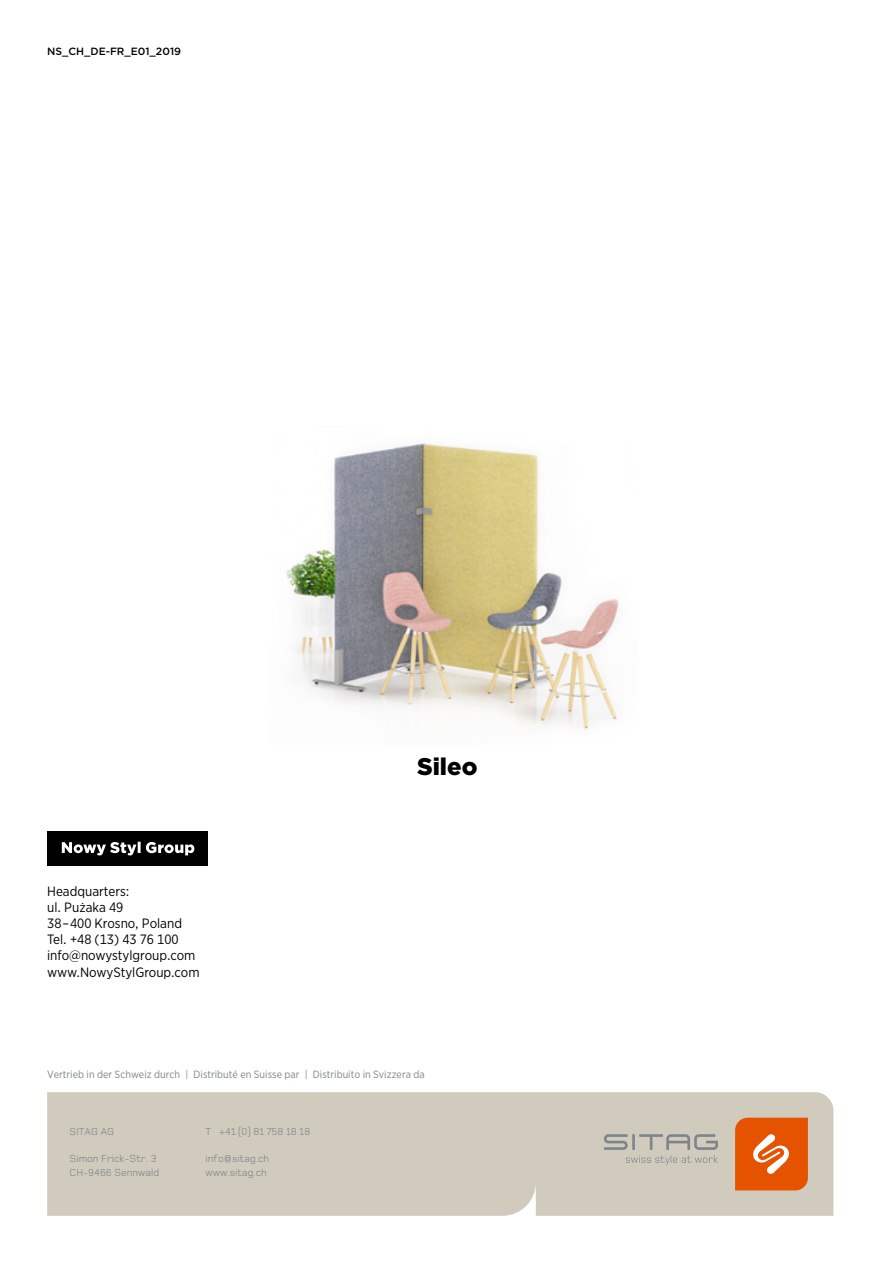
<style>
.page{position:relative;width:893px;height:1263px;background:#fff}
.page>*{position:absolute;margin:0;border:0;box-sizing:border-box;transform-origin:0 0}
.t1{font:900 24px "Gotham";color:#000}
.PROD_tabela_NAZWA{font:13.5px "Gotham Narrow";color:#000}
.t2{font:10.5px "Sitag";color:#7b858b}
.t3{font:10.5px "Gotham Narrow";color:#7b858b}
.t4{font:500 10.5px "Gotham";color:#000}
</style>
<div class="page">
<div style="left:47px;top:1092px;width:786px;height:124px;background:#d1cbbd"></div>
<svg style="left:735px;top:1118px;width:73px;height:72px;background:#e7641a"></svg>
<svg style="left:604px;top:1134px;width:114px;height:31px;background:#bcbab1"></svg>
<div style="left:47px;top:831px;width:160px;height:35px;background:#000"></div>
<svg style="left:62px;top:842px;width:132px;height:13px"></svg>
<img style="left:286px;top:443px;width:333px;height:287px">
<p class="t4" style="left:47px;top:44px;width:135px">NS_CH_DE-FR_E01_2019</p>
<p class="PROD_tabela_NAZWA" style="left:47px;top:882px;width:84px">Headquarters:</p>
<p class="PROD_tabela_NAZWA" style="left:47px;top:898px;width:78px">ul. Pużaka 49</p>
<p class="PROD_tabela_NAZWA" style="left:47px;top:915px;width:136px">38 – 400 Krosno, Poland</p>
<p class="PROD_tabela_NAZWA" style="left:47px;top:931px;width:133px">Tel. +48 (13) 43 76 100</p>
<p class="PROD_tabela_NAZWA" style="left:47px;top:947px;width:150px">info@nowystylgroup.com</p>
<p class="PROD_tabela_NAZWA" style="left:47px;top:963px;width:154px">www.NowyStylGroup.com</p>
<h1 class="t1" style="left:417px;top:749px;width:62px">Sileo</h1>
<p class="t3" style="left:47px;top:1068px;width:379px">Vertrieb in der Schweiz durch | Distributé en Suisse par | Distribuito in Svizzera da</p>
<p class="t2" style="left:70px;top:1125px;width:46px">SITAG AG</p>
<p class="t2" style="left:70px;top:1152px;width:88px">Simon Frick-Str. 3</p>
<p class="t2" style="left:70px;top:1166px;width:91px">CH-9466 Sennwald</p>
<p class="t2" style="left:206px;top:1125px;width:106px">T +41 (0) 81 758 18 18</p>
<p class="t2" style="left:206px;top:1152px;width:65px">info@sitag.ch</p>
<p class="t2" style="left:206px;top:1166px;width:63px">www.sitag.ch</p>
</div>
